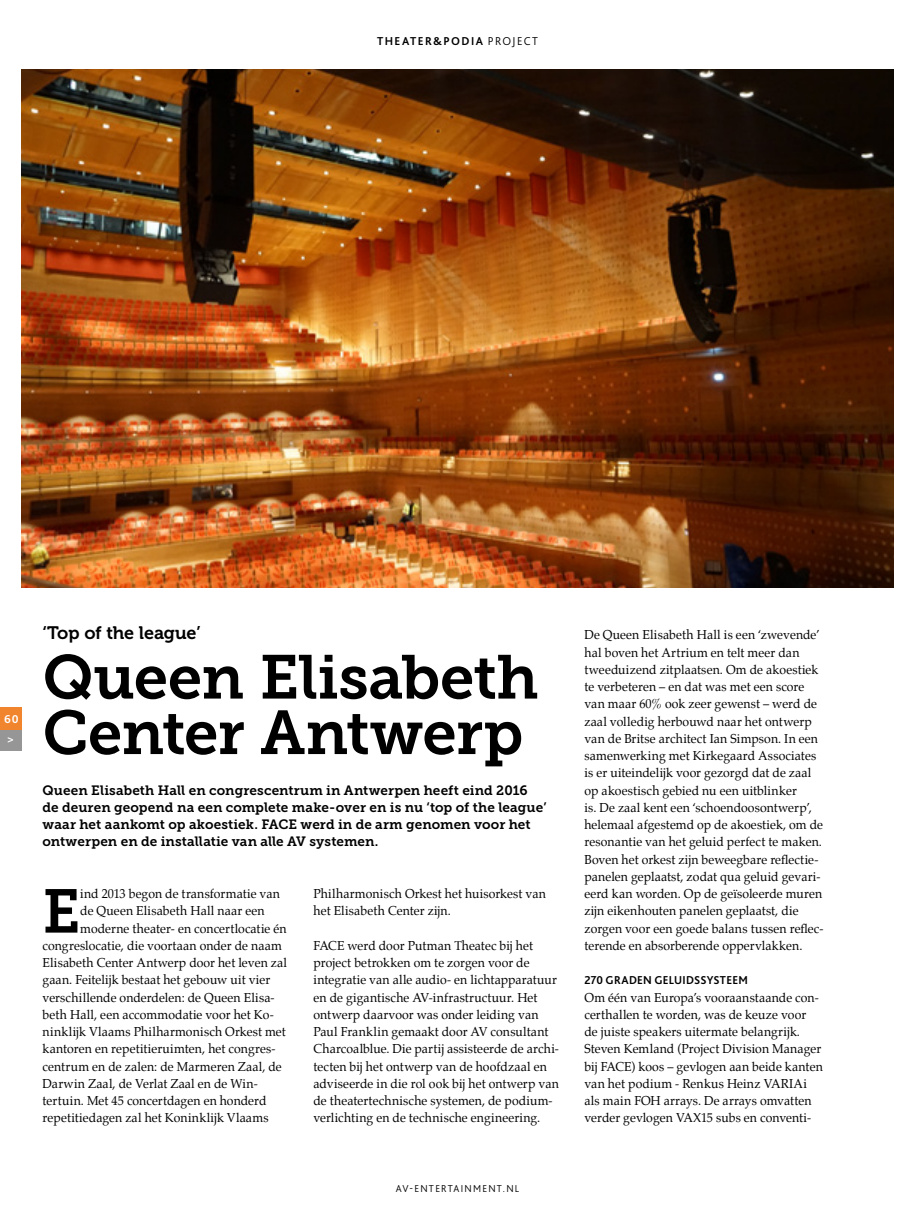
<style>
.page{position:relative;width:915px;height:1212px;background:#fff}
.page>*{position:absolute;margin:0;border:0;box-sizing:border-box;transform-origin:0 0}
.t1{font:61.65px/55.5px "Museo Slab 700";letter-spacing:-.015em;color:#000}
.t2{font:61.35px "Museo Slab 700";color:#000;scale:.96 1}
.t3{font:18px "Museo 700";letter-spacing:-.01em;color:#000}
.t4{font:13.5px/17.2px "Museo Slab 700";letter-spacing:.005em;color:#000}
.t5{font:12.75px/17.2px "Palatino";letter-spacing:.01em;color:#000;scale:.96 1}
.t6{font:700 12px "Bliss 2";letter-spacing:.025em;color:#000;scale:.96 1}
.t7{font:700 12px "Bliss 2";letter-spacing:.125em;color:#000}
.t8{font:700 12px/20.7px "Bliss 2";color:#fff}
.t9{font:300 10.5px "Bliss 2";letter-spacing:.125em;color:#000}
.s1{font-weight:300}
</style>
<div class="page">
<div style="left:0;top:728px;width:21px;height:22px;background:#979696"></div>
<div style="left:0;top:707px;width:21px;height:22px;background:#f1852d"></div>
<img style="left:21px;top:70px;width:872px;height:517px">
<p class="t7" style="left:377px;top:33px;width:162px">THEATER&amp;PODIA <span class="s1">PROJECT</span></p>
<p class="t8" style="left:4px;top:708px;width:16px">60 &gt;</p>
<h3 class="t3" style="left:43px;top:623px;width:160px">‘Top of the league’</h3>
<h1 class="t1" style="left:43px;top:650px;width:497px">Queen Elisabeth<br>Center Antwerp</h1>
<p class="t4" style="left:43px;top:781px;width:505px">Queen Elisabeth Hall en congrescentrum in Antwerpen heeft eind 2016 de deuren geopend na een complete make-over en is nu ‘top of the league’ waar het aankomt op akoestiek. FACE werd in de arm genomen voor het ontwerpen en de installatie van alle AV systemen.</p>
<h2 class="t2" style="left:43px;top:876px;width:41px">E</h2>
<p class="t5" style="left:80px;top:885px;width:209px">ind 2013 begon de transformatie van</p>
<p class="t5" style="left:80px;top:902px;width:193px">de Queen Elisabeth Hall naar een</p>
<p class="t5" style="left:80px;top:919px;width:216px">moderne theater- en concertlocatie én</p>
<p class="t5" style="left:43px;top:937px;width:251px">congreslocatie, die voortaan onder de naam</p>
<p class="t5" style="left:43px;top:954px;width:256px">Elisabeth Center Antwerp door het leven zal</p>
<p class="t5" style="left:43px;top:971px;width:239px">gaan. Feitelijk bestaat het gebouw uit vier</p>
<p class="t5" style="left:43px;top:988px;width:243px">verschillende onderdelen: de Queen Elisa-</p>
<p class="t5" style="left:43px;top:1006px;width:242px">beth Hall, een accommodatie voor het Ko-</p>
<p class="t5" style="left:43px;top:1023px;width:255px">ninklijk Vlaams Philharmonisch Orkest met</p>
<p class="t5" style="left:43px;top:1040px;width:244px">kantoren en repetitieruimten, het congres-</p>
<p class="t5" style="left:43px;top:1057px;width:250px">centrum en de zalen: de Marmeren Zaal, de</p>
<p class="t5" style="left:43px;top:1075px;width:225px">Darwin Zaal, de Verlat Zaal en de Win-</p>
<p class="t5" style="left:43px;top:1092px;width:235px">tertuin. Met 45 concertdagen en honderd</p>
<p class="t5" style="left:43px;top:1109px;width:237px">repetitiedagen zal het Koninklijk Vlaams</p>
<p class="t5" style="left:313px;top:885px;width:244px">Philharmonisch Orkest het huisorkest van het Elisabeth Center zijn.</p>
<p class="t5" style="left:313px;top:937px;width:257px">FACE werd door Putman Theatec bij het project betrokken om te zorgen voor de integratie van alle audio- en lichtapparatuur en de gigantische AV-infrastructuur. Het ontwerp daarvoor was onder leiding van Paul Franklin gemaakt door AV consultant Charcoalblue. Die partij assisteerde de archi&shy;tecten bij het ontwerp van de hoofdzaal en adviseerde in die rol ook bij het ontwerp van de theatertechnische systemen, de podium&shy;verlichting en de technische engineering.</p>
<p class="t9" style="left:395px;top:1182px;width:125px">AV-ENTERTAINMENT.NL</p>
<p class="t5" style="left:584px;top:626px;width:250px">De Queen Elisabeth Hall is een ‘zwevende’ hal boven het Artrium en telt meer dan tweeduizend zitplaatsen. Om de akoestiek te verbeteren – en dat was met een score van maar 60% ook zeer gewenst – werd de zaal volledig herbouwd naar het ontwerp van de Britse architect Ian Simpson. In een samenwerking met Kirkegaard Associates is er uiteindelijk voor gezorgd dat de zaal op akoestisch gebied nu een uitblinker<br>is. De zaal kent een ‘schoendoosontwerp’, helemaal afgestemd op de akoestiek, om de resonantie van het geluid perfect te maken.<br>Boven het orkest zijn beweegbare reflectie&shy;panelen geplaatst, zodat qua geluid gevari&shy;eerd kan worden. Op de geïsoleerde muren zijn eikenhouten panelen geplaatst, die zorgen voor een goede balans tussen reflec&shy;terende en absorberende oppervlakken.</p>
<p class="t6" style="left:584px;top:973px;width:172px">270 GRADEN GELUIDSSYSTEEM</p>
<p class="t5" style="left:584px;top:988px;width:250px">Om één van Europa’s vooraanstaande con&shy;certhallen te worden, was de keuze voor<br>de juiste speakers uitermate belangrijk.<br>Steven Kemland (Project Division Manager bij FACE) koos – gevlogen aan beide kanten van het podium - Renkus Heinz VARIAi als main FOH arrays. De arrays omvatten verder gevlogen VAX15 subs en conventi-</p>
</div>
